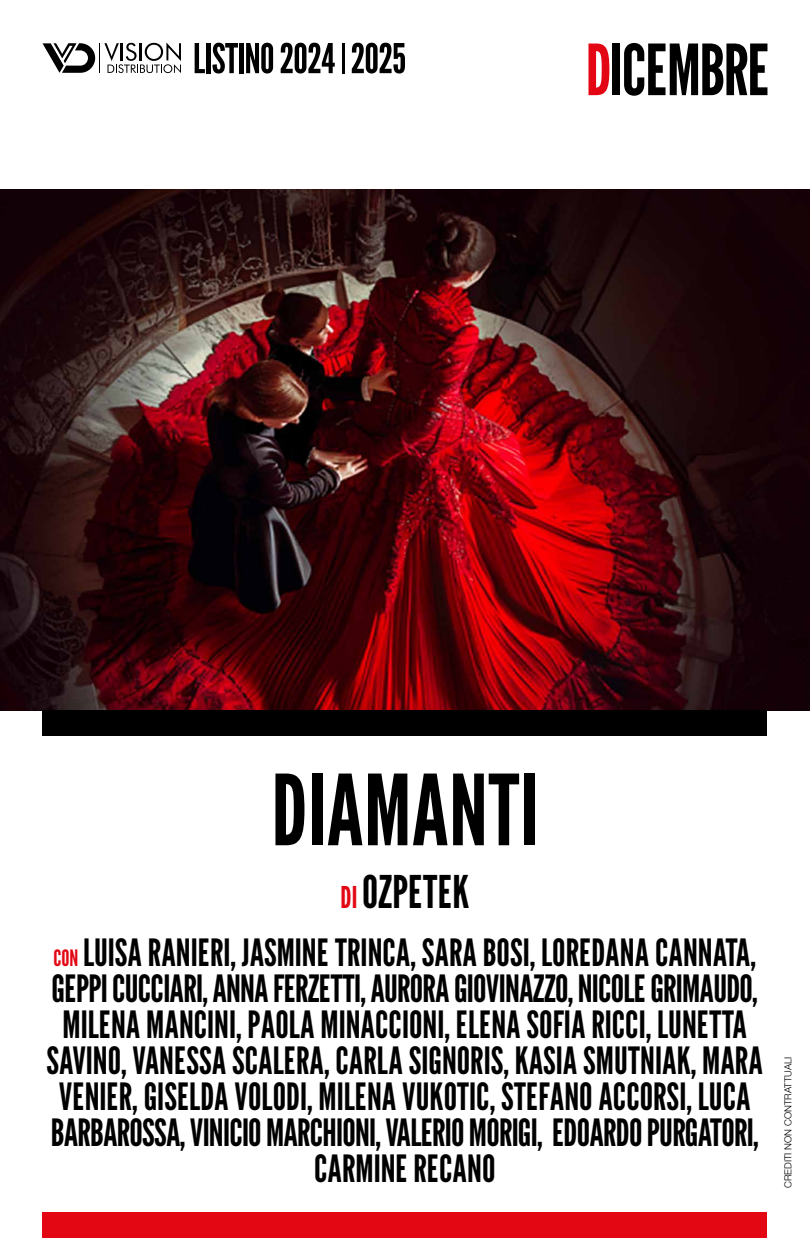
<style>
.page{position:relative;width:810px;height:1238px;background:#fff}
.page>*{position:absolute;margin:0;border:0;box-sizing:border-box;transform-origin:0 0}
.t1{font:97.5px "League Gothic";color:#000}
.t2{font:45px "League Gothic";color:#000}
.t3{font:37.5px/36px "League Gothic";color:#000;text-align:center}
.t4{font:300 9.75px "Helvetica Neue LT Pro";color:#000}
.s1{font-size:30px;color:#e30613}
.s2{font-size:22.5px;color:#e30613}
</style>
<div class="page">
<img style="left:0;top:189px;width:810px;height:521px">
<div style="left:43px;top:1212px;width:724px;height:25px;background:#e30613"></div>
<div style="left:43px;top:710px;width:724px;height:26px;background:#000"></div>
<svg style="left:588px;top:43px;width:21px;height:52px"></svg>
<div style="left:613px;top:43px;width:7px;height:52px;background:#000"></div>
<svg style="left:624px;top:43px;width:143px;height:53px"></svg>
<svg style="left:195px;top:43px;width:10px;height:30px"></svg>
<div style="left:206px;top:43px;width:5px;height:30px;background:#000"></div>
<svg style="left:212px;top:43px;width:26px;height:30px"></svg>
<div style="left:239px;top:43px;width:5px;height:30px;background:#000"></div>
<svg style="left:246px;top:43px;width:27px;height:30px"></svg>
<svg style="left:281px;top:43px;width:54px;height:30px"></svg>
<hr style="left:342px;top:43px;width:3px;height:30px;background:#000">
<svg style="left:352px;top:43px;width:53px;height:30px"></svg>
<hr style="left:100px;top:43px;width:1px;height:30px;background:#000">
<svg style="left:43px;top:43px;width:52px;height:30px"></svg>
<svg style="left:104px;top:43px;width:77px;height:30px"></svg>
<h1 class="t1" style="left:272px;top:742px;width:268px">DIAMANTI</h1>
<p class="t2" style="left:341px;top:860px;width:130px"><span class="s1">DI</span> OZPETEK</p>
<p class="t3" style="left:47px;top:932px;width:718px"><span class="s2">CON</span> LUISA RANIERI, JASMINE TRINCA, SARA BOSI, LOREDANA CANNATA, GEPPI CUCCIARI, ANNA FERZETTI, AURORA GIOVINAZZO, NICOLE GRIMAUDO, MILENA MANCINI, PAOLA MINACCIONI, ELENA SOFIA RICCI, LUNETTA SAVINO, VANESSA SCALERA, CARLA SIGNORIS, KASIA SMUTNIAK, MARA VENIER, GISELDA VOLODI, MILENA VUKOTIC, STEFANO ACCORSI, LUCA BARBAROSSA, VINICIO MARCHIONI, VALERIO MORIGI, EDOARDO PURGATORI, CARMINE RECANO</p>
<p class="t4" style="left:782px;top:1187px;width:133px;rotate:-90deg">CREDITI NON CONTRATTUALI</p>
</div>
